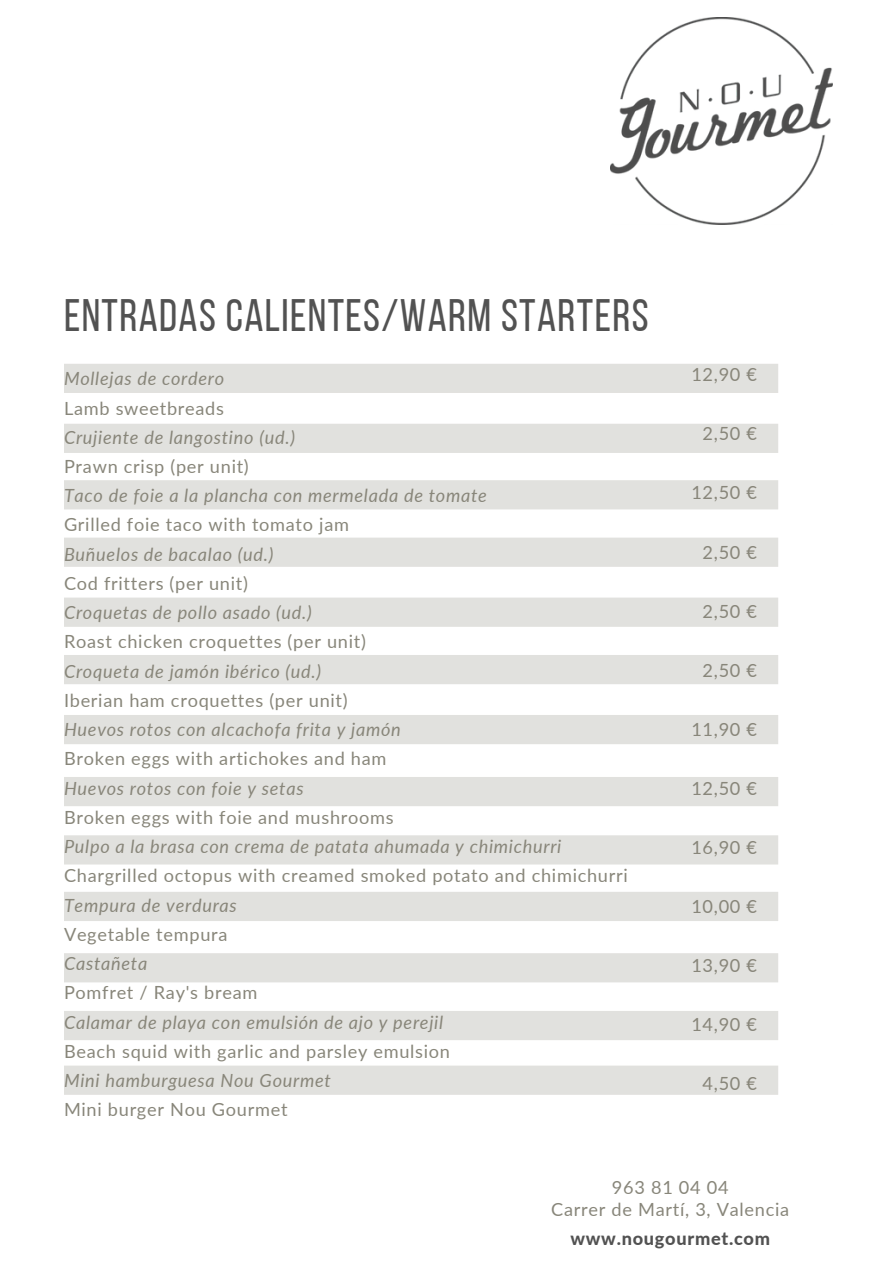
<style>
.page{position:relative;width:893px;height:1264px;background:#fff}
.page>*{position:absolute;margin:0;border:0;box-sizing:border-box;transform-origin:0 0}
.t1{font:45.45px "Bebas Neue";letter-spacing:.03em;color:#525252}
.t2{font:18.15px/21.9px "Lato";letter-spacing:.04em;color:#88867a;text-align:center}
.t3{font:italic 18.15px "Lato";letter-spacing:.04em;color:#88867a}
.t4{font:800 18.15px "Lato";letter-spacing:.04em;color:#525252}
</style>
<div class="page">
<img style="left:610px;top:18px;width:222px;height:207px">
<div style="left:64px;top:364px;width:714px;height:29px;background:#e1e1de"></div>
<div style="left:64px;top:424px;width:714px;height:29px;background:#e1e1de"></div>
<div style="left:64px;top:480px;width:714px;height:29px;background:#e1e1de"></div>
<div style="left:64px;top:537px;width:714px;height:30px;background:#e1e1de"></div>
<div style="left:64px;top:597px;width:714px;height:30px;background:#e1e1de"></div>
<div style="left:64px;top:655px;width:714px;height:29px;background:#e1e1de"></div>
<div style="left:64px;top:715px;width:714px;height:29px;background:#e1e1de"></div>
<div style="left:64px;top:777px;width:714px;height:29px;background:#e1e1de"></div>
<div style="left:64px;top:835px;width:714px;height:29px;background:#e1e1de"></div>
<div style="left:64px;top:891px;width:714px;height:30px;background:#e1e1de"></div>
<div style="left:64px;top:953px;width:714px;height:29px;background:#e1e1de"></div>
<div style="left:64px;top:1010px;width:714px;height:30px;background:#e1e1de"></div>
<div style="left:64px;top:1065px;width:714px;height:29px;background:#e1e1de"></div>
<h1 class="t1" style="left:64px;top:297px;width:586px">ENTRADAS CALIENTES/WARM STARTERS</h1>
<p class="t3" style="left:64px;top:367px;width:162px">Mollejas de cordero</p>
<p class="t2" style="left:64px;top:396px;width:161px">Lamb sweetbreads</p>
<p class="t3" style="left:64px;top:426px;width:232px">Crujiente de langostino (ud.)</p>
<p class="t2" style="left:64px;top:455px;width:186px">Prawn crisp (per unit)</p>
<p class="t3" style="left:64px;top:484px;width:424px">Taco de foie a la plancha con mermelada de tomate</p>
<p class="t2" style="left:64px;top:513px;width:286px">Grilled foie taco with tomato jam</p>
<p class="t3" style="left:64px;top:543px;width:211px">Buñuelos de bacalao (ud.)</p>
<p class="t2" style="left:64px;top:572px;width:185px">Cod fritters (per unit)</p>
<p class="t3" style="left:64px;top:601px;width:249px">Croquetas de pollo asado (ud.)</p>
<p class="t2" style="left:64px;top:630px;width:303px">Roast chicken croquettes (per unit)</p>
<p class="t3" style="left:64px;top:659px;width:259px">Croqueta de jamón ibérico (ud.)</p>
<p class="t2" style="left:64px;top:689px;width:285px">Iberian ham croquettes (per unit)</p>
<p class="t3" style="left:64px;top:718px;width:338px">Huevos rotos con alcachofa frita y jamón</p>
<p class="t2" style="left:64px;top:747px;width:324px">Broken eggs with artichokes and ham</p>
<p class="t3" style="left:64px;top:776px;width:241px">Huevos rotos con foie y setas</p>
<p class="t2" style="left:64px;top:806px;width:331px">Broken eggs with foie and mushrooms</p>
<p class="t3" style="left:64px;top:835px;width:499px">Pulpo a la brasa con crema de patata ahumada y chimichurri</p>
<p class="t2" style="left:64px;top:864px;width:565px">Chargrilled octopus with creamed smoked potato and chimichurri</p>
<p class="t3" style="left:64px;top:893px;width:174px">Tempura de verduras</p>
<p class="t2" style="left:64px;top:922px;width:165px">Vegetable tempura</p>
<p class="t3" style="left:64px;top:952px;width:85px">Castañeta</p>
<p class="t2" style="left:64px;top:981px;width:195px">Pomfret / Ray's bream</p>
<p class="t3" style="left:64px;top:1010px;width:380px">Calamar de playa con emulsión de ajo y perejil</p>
<p class="t2" style="left:64px;top:1039px;width:387px">Beach squid with garlic and parsley emulsion</p>
<p class="t3" style="left:64px;top:1069px;width:268px">Mini hamburguesa Nou Gourmet</p>
<p class="t2" style="left:64px;top:1098px;width:225px">Mini burger Nou Gourmet</p>
<p class="t2" style="left:691px;top:363px;width:67px">12,90 €</p>
<p class="t2" style="left:702px;top:422px;width:56px">2,50 €</p>
<p class="t2" style="left:691px;top:481px;width:67px">12,50 €</p>
<p class="t2" style="left:702px;top:540px;width:56px">2,50 €</p>
<p class="t2" style="left:702px;top:599px;width:56px">2,50 €</p>
<p class="t2" style="left:702px;top:658px;width:56px">2,50 €</p>
<p class="t2" style="left:691px;top:717px;width:67px">11,90 €</p>
<p class="t2" style="left:691px;top:776px;width:67px">12,50 €</p>
<p class="t2" style="left:691px;top:835px;width:67px">16,90 €</p>
<p class="t2" style="left:691px;top:895px;width:67px">10,00 €</p>
<p class="t2" style="left:691px;top:954px;width:67px">13,90 €</p>
<p class="t2" style="left:691px;top:1013px;width:67px">14,90 €</p>
<p class="t2" style="left:702px;top:1072px;width:56px">4,50 €</p>
<p class="t2" style="left:551px;top:1176px;width:239px">963 81 04 04<br>Carrer de Martí, 3, Valencia</p>
<p class="t4" style="left:570px;top:1227px;width:201px">www.nougourmet.com</p>
</div>
